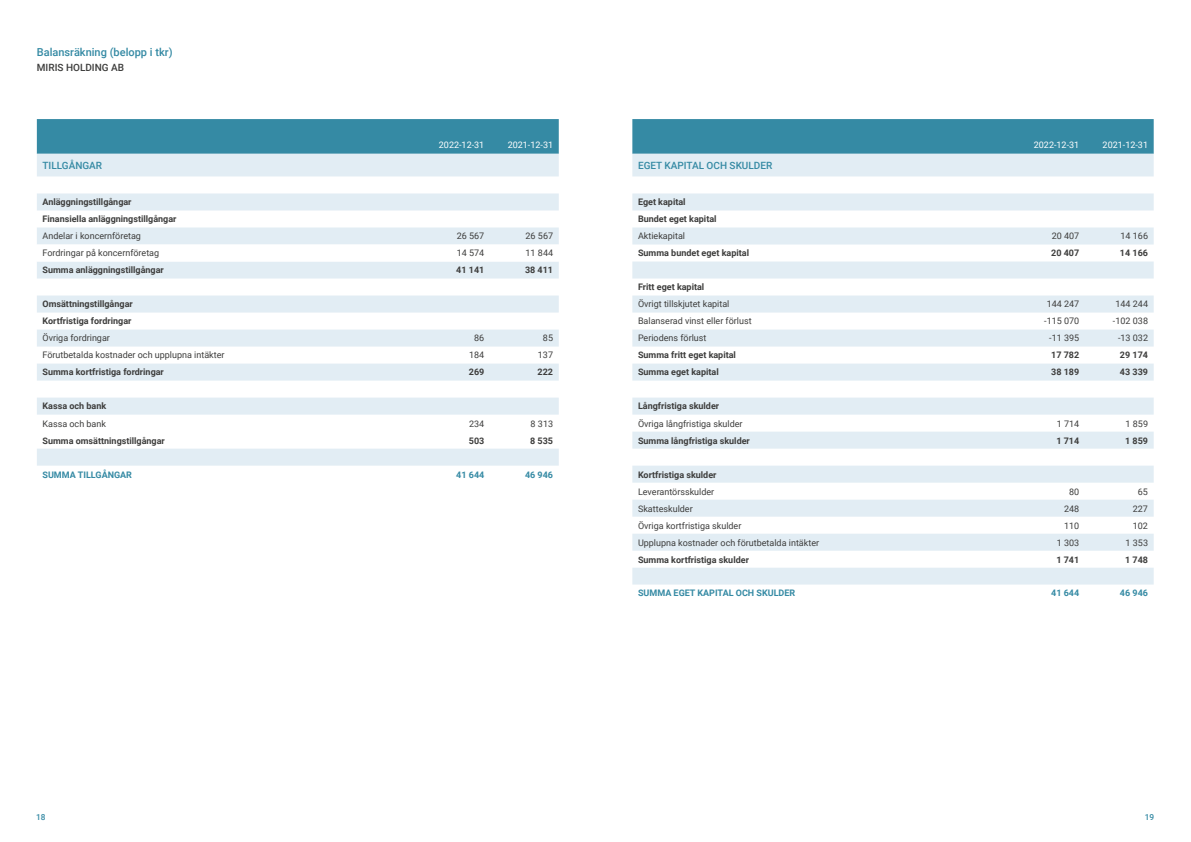
<style>
.page{position:relative;width:1191px;height:842px;background:#fff}
.page>*{position:absolute;margin:0;border:0;box-sizing:border-box;transform-origin:0 0}
.mellis{font:500 11px "Roboto";color:#358aa4}
.mellis-2{font:500 10px "Roboto";color:#358aa4}
.bold{font:500 10px "Roboto";color:#3d3d3c}
.bold-2{font:700 9px "Roboto";color:#3d3d3c}
.bold-3{font:9px "Roboto";color:#3d3d3c}
.mellis-3{font:700 9px "Roboto";color:#358aa4}
.bröd{font:9px "Roboto";color:#3d3d3c}
.bröd-2{font:700 9px "Roboto";color:#3d3d3c}
.bold-4{font:9px "Roboto";color:#fff}
.bröd-3{font:9px "Roboto";color:#fff}
.t1{font:500 8.3px "Roboto";color:#358aa4}
</style>
<div class="page">
<div style="left:37px;top:119px;width:522px;height:35px;background:#358aa4"></div>
<svg style="left:37px;top:154px;width:522px;height:312px;fill:#e2edf4"></svg>
<svg style="left:37px;top:244px;width:522px;height:17px"></svg>
<div style="left:632px;top:119px;width:521px;height:35px;background:#358aa4"></div>
<svg style="left:632px;top:154px;width:521px;height:431px"></svg>
<p class="mellis" style="left:37px;top:45px;width:137px">Balansräkning (belopp i tkr)</p>
<p class="bold" style="left:37px;top:61px;width:89px">MIRIS HOLDING AB</p>
<p class="bold-4" style="left:439px;top:139px;width:47px">2022-12-31</p>
<p class="bröd-3" style="left:508px;top:139px;width:47px">2021-12-31</p>
<p class="mellis-2" style="left:43px;top:158px;width:61px">TILLGÅNGAR</p>
<p class="bold-2" style="left:43px;top:196px;width:91px">Anläggningstillgångar</p>
<p class="bold-2" style="left:43px;top:213px;width:135px">Finansiella anläggningstillgångar</p>
<p class="bold-3" style="left:43px;top:230px;width:100px">Andelar i koncernföretag</p>
<p class="bold-3" style="left:457px;top:230px;width:29px">26 567</p>
<p class="bröd" style="left:525px;top:230px;width:29px">26 567</p>
<p class="bold-3" style="left:43px;top:247px;width:118px">Fordringar på koncernföretag</p>
<p class="bold-3" style="left:457px;top:247px;width:29px">14 574</p>
<p class="bröd" style="left:525px;top:247px;width:29px">11 844</p>
<p class="bold-2" style="left:43px;top:264px;width:123px">Summa anläggningstillgångar</p>
<p class="bold-2" style="left:456px;top:264px;width:30px">41 141</p>
<p class="bröd-2" style="left:525px;top:264px;width:30px">38 411</p>
<p class="bold-2" style="left:43px;top:298px;width:92px">Omsättningstillgångar</p>
<p class="bold-2" style="left:43px;top:315px;width:90px">Kortfristiga fordringar</p>
<p class="bold-3" style="left:43px;top:332px;width:69px">Övriga fordringar</p>
<p class="bold-3" style="left:474px;top:332px;width:12px">86</p>
<p class="bröd" style="left:543px;top:332px;width:12px">85</p>
<p class="bold-3" style="left:43px;top:349px;width:183px">Förutbetalda kostnader och upplupna intäkter</p>
<p class="bold-3" style="left:469px;top:349px;width:17px">184</p>
<p class="bröd" style="left:538px;top:349px;width:17px">137</p>
<p class="bold-2" style="left:43px;top:366px;width:123px">Summa kortfristiga fordringar</p>
<p class="bold-2" style="left:469px;top:366px;width:17px">269</p>
<p class="bröd-2" style="left:537px;top:366px;width:17px">222</p>
<p class="bold-2" style="left:43px;top:400px;width:65px">Kassa och bank</p>
<p class="bold-3" style="left:43px;top:417px;width:65px">Kassa och bank</p>
<p class="bold-3" style="left:469px;top:417px;width:17px">234</p>
<p class="bröd" style="left:530px;top:417px;width:24px">8 313</p>
<p class="bold-2" style="left:43px;top:434px;width:124px">Summa omsättningstillgångar</p>
<p class="bold-2" style="left:469px;top:434px;width:17px">503</p>
<p class="bröd-2" style="left:530px;top:434px;width:24px">8 535</p>
<p class="mellis-3" style="left:43px;top:468px;width:91px">SUMMA TILLGÅNGAR</p>
<p class="mellis-3" style="left:456px;top:468px;width:30px">41 644</p>
<p class="mellis-3" style="left:525px;top:468px;width:30px">46 946</p>
<p class="bold-4" style="left:1033px;top:139px;width:47px">2022-12-31</p>
<p class="bröd-3" style="left:1102px;top:139px;width:47px">2021-12-31</p>
<p class="mellis-2" style="left:638px;top:158px;width:136px">EGET KAPITAL OCH SKULDER</p>
<p class="bold-2" style="left:638px;top:196px;width:49px">Eget kapital</p>
<p class="bold-2" style="left:638px;top:213px;width:80px">Bundet eget kapital</p>
<p class="bold-3" style="left:638px;top:230px;width:49px">Aktiekapital</p>
<p class="bold-3" style="left:1051px;top:230px;width:29px">20 407</p>
<p class="bröd" style="left:1120px;top:230px;width:29px">14 166</p>
<p class="bold-2" style="left:638px;top:247px;width:113px">Summa bundet eget kapital</p>
<p class="bold-2" style="left:1051px;top:247px;width:30px">20 407</p>
<p class="bröd-2" style="left:1120px;top:247px;width:30px">14 166</p>
<p class="bold-2" style="left:638px;top:281px;width:68px">Fritt eget kapital</p>
<p class="bold-3" style="left:638px;top:298px;width:93px">Övrigt tillskjutet kapital</p>
<p class="bold-3" style="left:1046px;top:298px;width:34px">144 247</p>
<p class="bröd" style="left:1115px;top:298px;width:34px">144 244</p>
<p class="bold-3" style="left:638px;top:315px;width:115px">Balanserad vinst eller förlust</p>
<p class="bold-3" style="left:1044px;top:315px;width:37px">-115 070</p>
<p class="bröd" style="left:1113px;top:315px;width:37px">-102 038</p>
<p class="bold-3" style="left:638px;top:332px;width:70px">Periodens förlust</p>
<p class="bold-3" style="left:1049px;top:332px;width:32px">-11 395</p>
<p class="bröd" style="left:1118px;top:332px;width:32px">-13 032</p>
<p class="bold-2" style="left:638px;top:349px;width:99px">Summa fritt eget kapital</p>
<p class="bold-2" style="left:1051px;top:349px;width:30px">17 782</p>
<p class="bröd-2" style="left:1120px;top:349px;width:30px">29 174</p>
<p class="bold-2" style="left:638px;top:366px;width:82px">Summa eget kapital</p>
<p class="bold-2" style="left:1051px;top:366px;width:30px">38 189</p>
<p class="bröd-2" style="left:1120px;top:366px;width:30px">43 339</p>
<p class="bold-2" style="left:638px;top:400px;width:83px">Långfristiga skulder</p>
<p class="bold-3" style="left:638px;top:417px;width:106px">Övriga långfristiga skulder</p>
<p class="bold-3" style="left:1056px;top:417px;width:24px">1 714</p>
<p class="bröd" style="left:1125px;top:417px;width:24px">1 859</p>
<p class="bold-2" style="left:638px;top:434px;width:113px">Summa långfristiga skulder</p>
<p class="bold-2" style="left:1056px;top:434px;width:24px">1 714</p>
<p class="bröd-2" style="left:1125px;top:434px;width:24px">1 859</p>
<p class="bold-2" style="left:638px;top:468px;width:80px">Kortfristiga skulder</p>
<p class="bold-3" style="left:638px;top:485px;width:78px">Leverantörsskulder</p>
<p class="bold-3" style="left:1069px;top:485px;width:12px">80</p>
<p class="bröd" style="left:1137px;top:485px;width:12px">65</p>
<p class="bold-3" style="left:638px;top:502px;width:56px">Skatteskulder</p>
<p class="bold-3" style="left:1064px;top:502px;width:17px">248</p>
<p class="bold-3" style="left:1132px;top:502px;width:17px">227</p>
<p class="bold-3" style="left:638px;top:519px;width:105px">Övriga kortfristiga skulder</p>
<p class="bold-3" style="left:1064px;top:519px;width:17px">110</p>
<p class="bröd" style="left:1132px;top:519px;width:17px">102</p>
<p class="bold-3" style="left:638px;top:536px;width:183px">Upplupna kostnader och förutbetalda intäkter</p>
<p class="bold-3" style="left:1056px;top:536px;width:24px">1 303</p>
<p class="bröd" style="left:1125px;top:536px;width:24px">1 353</p>
<p class="bold-2" style="left:638px;top:553px;width:112px">Summa kortfristiga skulder</p>
<p class="bold-2" style="left:1056px;top:553px;width:24px">1 741</p>
<p class="bröd-2" style="left:1125px;top:553px;width:24px">1 748</p>
<p class="mellis-3" style="left:638px;top:587px;width:159px">SUMMA EGET KAPITAL OCH SKULDER</p>
<p class="mellis-3" style="left:1051px;top:587px;width:30px">41 644</p>
<p class="mellis-3" style="left:1120px;top:587px;width:30px">46 946</p>
<p class="t1" style="left:36px;top:811px;width:11px">18</p>
<p class="t1" style="left:1144px;top:811px;width:11px">19</p>
</div>
